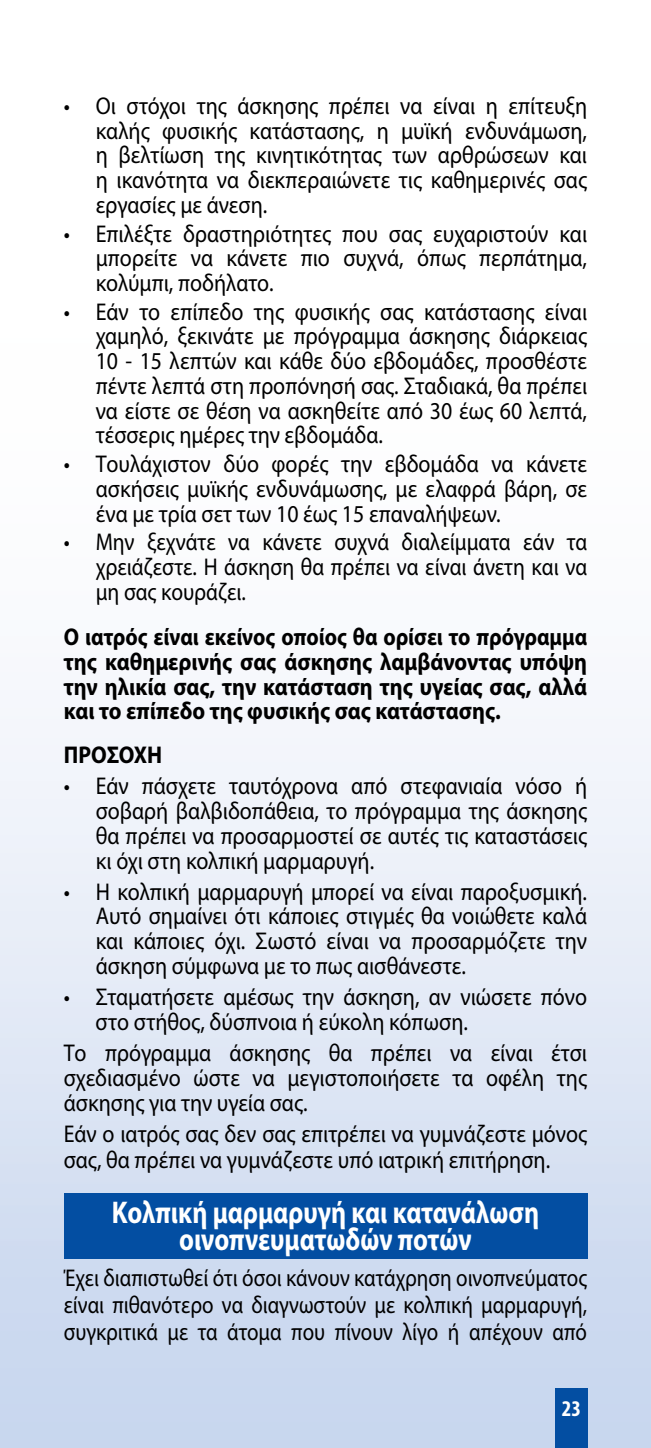
<style>
.page{position:relative;width:651px;height:1448px;background:#fff}
.page>*{position:absolute;margin:0;border:0;box-sizing:border-box;transform-origin:0 0}
.t1{font:700 31.5px/27px "Myriad Pro";color:#fff;text-align:center;scale:.82 1}
.t2{font:24.3px/24.8px "Myriad Pro";color:#000;text-align:justify;scale:.9 1}
.t3{font:700 24.3px/24.8px "Myriad Pro";color:#000;text-align:justify;scale:.88 1}
.t4{font:24.3px/27px "Myriad Pro";color:#000;text-align:justify;scale:.86 1}
.t5{font:24.3px/24.8px "Myriad Pro";color:#000;text-align:justify;scale:.88 1}
.t6{font:700 24.3px "Myriad Pro";color:#000;scale:.9 1}
.t7{font:700 condensed 22.5px "Myriad Pro";color:#fff}
</style>
<div class="page">
<div style="left:0;top:328px;width:651px;height:1120px;background:linear-gradient(to bottom,#fff,#c8d6ee)"></div>
<div style="left:555px;top:1388px;width:32px;height:60px;background:#034ea2"></div>
<div style="left:64px;top:1193px;width:523px;height:66px;background:#034ea2"></div>
<p class="t2" style="left:96px;top:93px;width:547px;text-indent:-32px">• Οι στόχοι της άσκησης πρέπει να είναι η επίτευξη καλής φυσικής κατάστασης, η μυϊκή ενδυνάμωση, η βελτίωση της κινητικότητας των αρθρώσεων και η ικανότητα να διεκπεραιώνετε τις καθημερινές σας εργασίες με άνεση.</p>
<p class="t2" style="left:96px;top:221px;width:547px;text-indent:-32px">• Επιλέξτε δραστηριότητες που σας ευχαριστούν και μπορείτε να κάνετε πιο συχνά, όπως περπάτημα, κολύμπι, ποδήλατο.</p>
<p class="t2" style="left:96px;top:299px;width:547px;text-indent:-32px">• Εάν το επίπεδο της φυσικής σας κατάστασης είναι χαμηλό, ξεκινάτε με πρόγραμμα άσκησης διάρκειας 10 - 15 λεπτών και κάθε δύο εβδομάδες, προσθέστε πέντε λεπτά στη προπόνησή σας. Σταδιακά, θα πρέπει να είστε σε θέση να ασκηθείτε από 30 έως 60 λεπτά, τέσσερις ημέρες την εβδομάδα.</p>
<p class="t2" style="left:96px;top:451px;width:547px;text-indent:-32px">• Τουλάχιστον δύο φορές την εβδομάδα να κάνετε ασκήσεις μυϊκής ενδυνάμωσης, με ελαφρά βάρη, σε ένα με τρία σετ των 10 έως 15 επαναλήψεων.</p>
<p class="t5" style="left:96px;top:529px;width:560px;text-indent:-32px">• Μην ξεχνάτε να κάνετε συχνά διαλείμματα εάν τα χρειάζεστε. Η άσκηση θα πρέπει να είναι άνετη και να μη σας κουράζει.</p>
<p class="t3" style="left:64px;top:624px;width:596px">Ο ιατρός είναι εκείνος οποίος θα ορίσει το πρόγραμμα της καθημερινής σας άσκησης λαμβάνοντας υπόψη την ηλικία σας, την κατάσταση της υγείας σας, αλλά και το επίπεδο της φυσικής σας κατάστασης.</p>
<p class="t6" style="left:64px;top:739px;width:111px">ΠΡΟΣΟΧΗ</p>
<p class="t2" style="left:96px;top:773px;width:547px;text-indent:-32px">• Εάν πάσχετε ταυτόχρονα από στεφανιαία νόσο ή σοβαρή βαλβιδοπάθεια, το πρόγραμμα της άσκησης θα πρέπει να προσαρμοστεί σε αυτές τις καταστάσεις κι όχι στη κολπική μαρμαρυγή.</p>
<p class="t2" style="left:96px;top:879px;width:547px;text-indent:-32px">• Η κολπική μαρμαρυγή μπορεί να είναι παροξυσμική.<br>Αυτό σημαίνει ότι κάποιες στιγμές θα νοιώθετε καλά και κάποιες όχι. Σωστό είναι να προσαρμόζετε την άσκηση σύμφωνα με το πως αισθάνεστε.</p>
<p class="t2" style="left:96px;top:984px;width:547px;text-indent:-32px">• Σταματήσετε αμέσως την άσκηση, αν νιώσετε πόνο στο στήθος, δύσπνοια ή εύκολη κόπωση.</p>
<p class="t2" style="left:64px;top:1040px;width:583px">Το πρόγραμμα άσκησης θα πρέπει να είναι έτσι σχεδιασμένο ώστε να μεγιστοποιήσετε τα οφέλη της άσκησης για την υγεία σας.</p>
<p class="t2" style="left:64px;top:1120px;width:583px;line-height:26.6px">Εάν ο ιατρός σας δεν σας επιτρέπει να γυμνάζεστε μόνος σας, θα πρέπει να γυμνάζεστε υπό ιατρική επιτήρηση.</p>
<p class="t1" style="left:112px;top:1198px;width:523px">Κολπική μαρμαρυγή και κατανάλωση οινοπνευματωδών ποτών</p>
<p class="t4" style="left:64px;top:1264px;width:610px">Έχει διαπιστωθεί ότι όσοι κάνουν κατάχρηση οινοπνεύματος είναι πιθανότερο να διαγνωστούν με κολπική μαρμαρυγή, συγκριτικά με τα άτομα που πίνουν λίγο ή απέχουν από</p>
<p class="t7" style="left:562px;top:1394px;width:21px">23</p>
</div>
